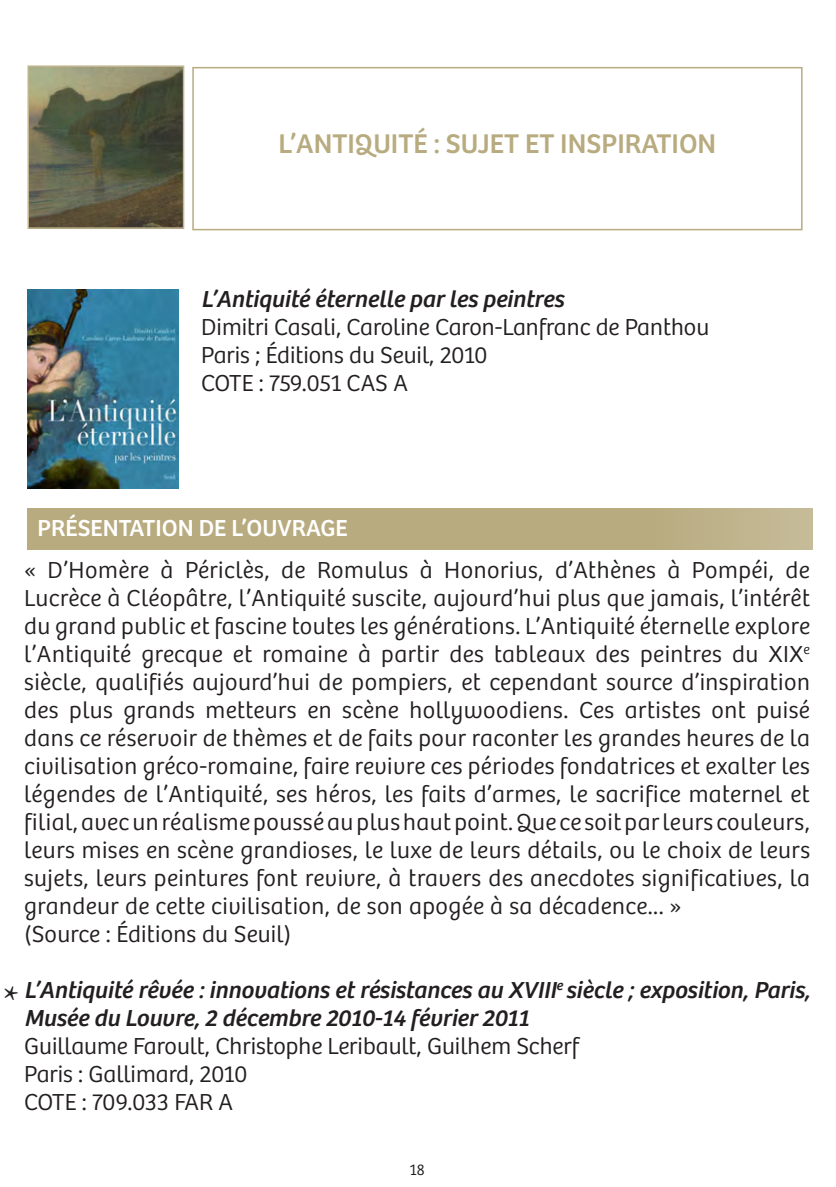
<style>
.page{position:relative;width:836px;height:1187px;background:#fff}
.page>*{position:absolute;margin:0;border:0;box-sizing:border-box;transform-origin:0 0}
.t1{font:40px "Minion Pro";color:#231f20}
.t2{font:28px "Bree";color:#b8ab7f}
.t3{font:300 24px/28px "Bree";color:#231f20;text-align:justify}
.t4{font:italic 24px/28px "Bree";color:#231f20}
.t5{font:24px "Bree";color:#fff}
.t6{font:300 16px "Bree";color:#231f20}
</style>
<div class="page">
<img style="left:30px;top:68px;width:151px;height:158px">
<div style="left:27px;top:65px;width:157px;height:164px;border:2px solid #c2b791"></div>
<div style="left:192px;top:67px;width:610px;height:163px;border:2px solid #b8ab7f"></div>
<div style="left:27px;top:508px;width:785px;height:42px;background:#b8ab7f"></div>
<img style="left:27px;top:289px;width:151px;height:199px">
<p class="t2" style="left:278px;top:127px;width:439px">L’ANTIQUITÉ : SUJET ET INSPIRATION</p>
<p class="t4" style="left:201px;top:285px;width:364px">L’Antiquité éternelle par les peintres</p>
<p class="t3" style="left:201px;top:313px;width:509px">Dimitri Casali, Caroline Caron-Lanfranc de Panthou</p>
<p class="t3" style="left:201px;top:341px;width:287px">Paris ; Éditions du Seuil, 2010</p>
<p class="t3" style="left:201px;top:369px;width:208px">COTE : 759.051 CAS A</p>
<p class="t5" style="left:38px;top:513px;width:312px">PRÉSENTATION DE L’OUVRAGE</p>
<p class="t3" style="left:24px;top:556px;width:787px">« D’Homère à Périclès, de Romulus à Honorius, d’Athènes à Pompéi, de Lucrèce à Cléopâtre, l’Antiquité suscite, aujourd’hui plus que jamais, l’intérêt du grand public et fascine toutes les générations. L’Antiquité éternelle explore l’Antiquité grecque et romaine à partir des tableaux des peintres du XIX<sup>e </sup>siècle, qualifiés aujourd’hui de pompiers, et cependant source d’inspiration des plus grands metteurs en scène hollywoodiens. Ces artistes ont puisé dans ce réservoir de thèmes et de faits pour raconter les grandes heures de la civilisation gréco-romaine, faire revivre ces périodes fondatrices et exalter les légendes de l’Antiquité, ses héros, les faits d’armes, le sacrifice maternel et filial, avec un réalisme poussé au plus haut point. Que ce soit par leurs couleurs, leurs mises en scène grandioses, le luxe de leurs détails, ou le choix de leurs sujets, leurs peintures font revivre, à travers des anecdotes significatives, la grandeur de cette civilisation, de son apogée à sa décadence... »</p>
<p class="t3" style="left:24px;top:920px;width:269px">(Source : Éditions du Seuil)</p>
<p class="t4" style="left:24px;top:976px;width:787px">L’Antiquité rêvée : innovations et résistances au XVIII<sup>e</sup> siècle ; exposition, Paris,<br>Musée du Louvre, 2 décembre 2010-14 février 2011</p>
<p class="t3" style="left:24px;top:1032px;width:556px">Guillaume Faroult, Christophe Leribault, Guilhem Scherf</p>
<p class="t3" style="left:24px;top:1060px;width:224px">Paris : Gallimard, 2010</p>
<p class="t3" style="left:24px;top:1088px;width:210px">COTE : 709.033 FAR A</p>
<p class="t1" style="left:3px;top:973px;width:18px">*</p>
<p class="t6" style="left:409px;top:1160px;width:17px">18</p>
</div>
